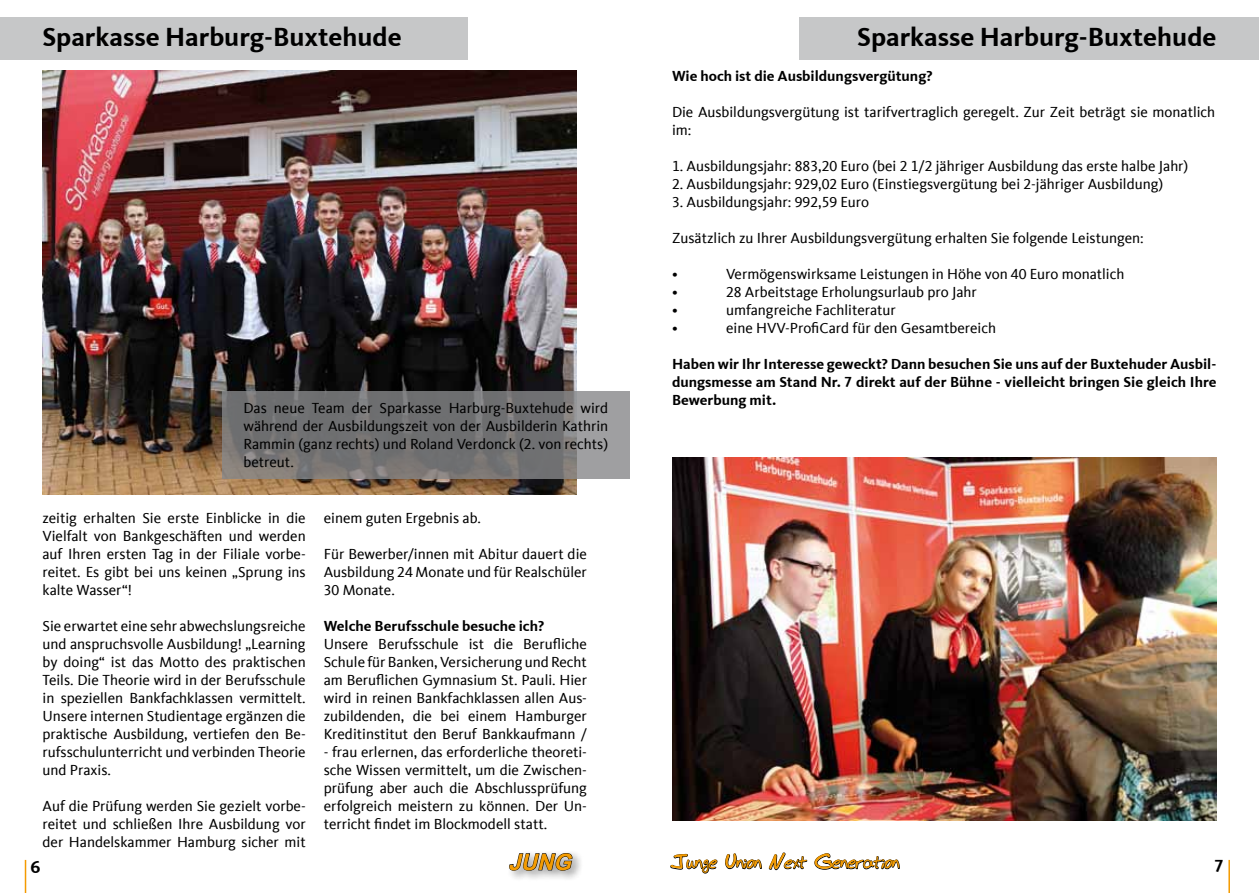
<style>
.page{position:relative;width:1259px;height:893px;background:#fff}
.page>*{position:absolute;margin:0;border:0;box-sizing:border-box;transform-origin:0 0}
.t1{font:700 27px "CDU Kievit Tab";color:#000}
.t2{font:italic 700 22.5px "Arial";color:#f49b00}
.t3{font:700 18px "Bud Hand";color:#f49b00}
.t4{font:700 18px "CDU Kievit Tab";color:#000}
.t5{font:15px/18px "CDU Kievit Tab";color:#000;text-align:justify}
.t6{font:700 15px/18px "CDU Kievit Tab";color:#000;text-align:justify}
</style>
<div class="page">
<div style="left:506px;top:850px;width:78px;height:32px;background:#000;opacity:.5"></div>
<svg style="left:509px;top:853px;width:64px;height:18px"></svg>
<svg style="left:670px;top:854px;width:47px;height:20px"></svg>
<svg style="left:725px;top:853px;width:37px;height:17px"></svg>
<svg style="left:768px;top:852px;width:39px;height:19px"></svg>
<svg style="left:814px;top:853px;width:86px;height:17px"></svg>
<hr style="left:25px;top:860px;width:1px;height:33px;background:#f49b00">
<hr style="left:1228px;top:860px;width:2px;height:33px;background:#f49b00">
<div style="left:799px;top:17px;width:460px;height:43px;background:#c6c7c8"></div>
<div style="left:0;top:17px;width:459px;height:43px;background:#c6c7c8"></div>
<img style="left:43px;top:70px;width:534px;height:424px">
<svg style="left:222px;top:391px;width:407px;height:87px;background:#797879"></svg>
<div style="left:43px;top:17px;width:425px;height:43px;background:#c6c7c8"></div>
<img style="left:672px;top:458px;width:544px;height:363px">
<h1 class="t1" style="left:43px;top:22px;width:361px">Sparkasse Harburg-Buxtehude</h1>
<h1 class="t1" style="left:857px;top:22px;width:361px">Sparkasse Harburg-Buxtehude</h1>
<p class="t5" style="left:243px;top:399px;width:366px">Das neue Team der Sparkasse Harburg-Buxtehude wird während der Ausbildungszeit von der Ausbilderin Kathrin Rammin (ganz rechts) und Roland Verdonck (2. von rechts) betreut.</p>
<p class="t5" style="left:43px;top:509px;width:265px">zeitig erhalten Sie erste Einblicke in die Vielfalt von Bankgeschäften und werden auf Ihren ersten Tag in der Filiale vorbe&shy;reitet. Es gibt bei uns keinen „Sprung ins kalte Wasser“!</p>
<p class="t5" style="left:43px;top:617px;width:265px">Sie erwartet eine sehr abwechslungsreiche und anspruchsvolle Ausbildung! „Learning by doing“ ist das Motto des praktischen Teils. Die Theorie wird in der Berufsschule in speziellen Bankfachklassen vermittelt.<br>Unsere internen Studientage ergänzen die praktische Ausbildung, vertiefen den Be&shy;rufsschulunterricht und verbinden Theorie und Praxis.</p>
<p class="t5" style="left:43px;top:797px;width:265px">Auf die Prüfung werden Sie gezielt vorbe&shy;reitet und schließen Ihre Ausbildung vor der Handelskammer Hamburg sicher mit</p>
<p class="t5" style="left:324px;top:509px;width:159px">einem guten Ergebnis ab.</p>
<p class="t5" style="left:324px;top:545px;width:265px">Für Bewerber/innen mit Abitur dauert die Ausbildung 24 Monate und für Realschüler 30 Monate.</p>
<p class="t6" style="left:324px;top:617px;width:222px">Welche Berufsschule besuche ich?</p>
<p class="t5" style="left:324px;top:635px;width:265px">Unsere Berufsschule ist die Berufliche Schule für Banken, Versicherung und Recht am Beruflichen Gymnasium St. Pauli. Hier wird in reinen Bankfachklassen allen Aus&shy;zubildenden, die bei einem Hamburger Kreditinstitut den Beruf Bankkaufmann /</p>
<p class="t5" style="left:324px;top:743px;width:265px">- frau erlernen, das erforderliche theoreti&shy;sche Wissen vermittelt, um die Zwischen&shy;prüfung aber auch die Abschlussprüfung erfolgreich meistern zu können. Der Un&shy;terricht findet im Blockmodell statt.</p>
<p class="t6" style="left:672px;top:67px;width:262px">Wie hoch ist die Ausbildungsvergütung?</p>
<p class="t5" style="left:672px;top:103px;width:545px">Die Ausbildungsvergütung ist tarifvertraglich geregelt. Zur Zeit beträgt sie monatlich im:</p>
<p class="t5" style="left:672px;top:157px;width:518px">1. Ausbildungsjahr: 883,20 Euro (bei 2 1/2 jähriger Ausbildung das erste halbe Jahr)</p>
<p class="t5" style="left:672px;top:175px;width:493px">2. Ausbildungsjahr: 929,02 Euro (Einstiegsvergütung bei 2-jähriger Ausbildung)</p>
<p class="t5" style="left:672px;top:193px;width:199px">3. Ausbildungsjahr: 992,59 Euro</p>
<p class="t5" style="left:672px;top:229px;width:473px">Zusätzlich zu Ihrer Ausbildungsvergütung erhalten Sie folgende Leistungen:</p>
<p class="t5" style="left:672px;top:265px;width:7px">•</p>
<p class="t5" style="left:726px;top:265px;width:400px">Vermögenswirksame Leistungen in Höhe von 40 Euro monatlich</p>
<p class="t5" style="left:672px;top:283px;width:7px">•</p>
<p class="t5" style="left:726px;top:283px;width:252px">28 Arbeitstage Erholungsurlaub pro Jahr</p>
<p class="t5" style="left:672px;top:301px;width:7px">•</p>
<p class="t5" style="left:726px;top:301px;width:171px">umfangreiche Fachliteratur</p>
<p class="t5" style="left:672px;top:319px;width:7px">•</p>
<p class="t5" style="left:726px;top:319px;width:272px">eine HVV-ProfiCard für den Gesamtbereich</p>
<p class="t6" style="left:672px;top:355px;width:546px">Haben wir Ihr Interesse geweckt? Dann besuchen Sie uns auf der Buxtehuder Ausbil&shy;dungsmesse am Stand Nr. 7 direkt auf der Bühne - vielleicht bringen Sie gleich Ihre Bewerbung mit.</p>
<p class="t4" style="left:31px;top:856px;width:11px">6</p>
<h2 class="t2" style="left:508px;top:847px;width:71px">JUNG</h2>
<p class="t3" style="left:672px;top:852px;width:229px">Junge Union Next Generation</p>
<p class="t4" style="left:1214px;top:856px;width:11px">7</p>
</div>
